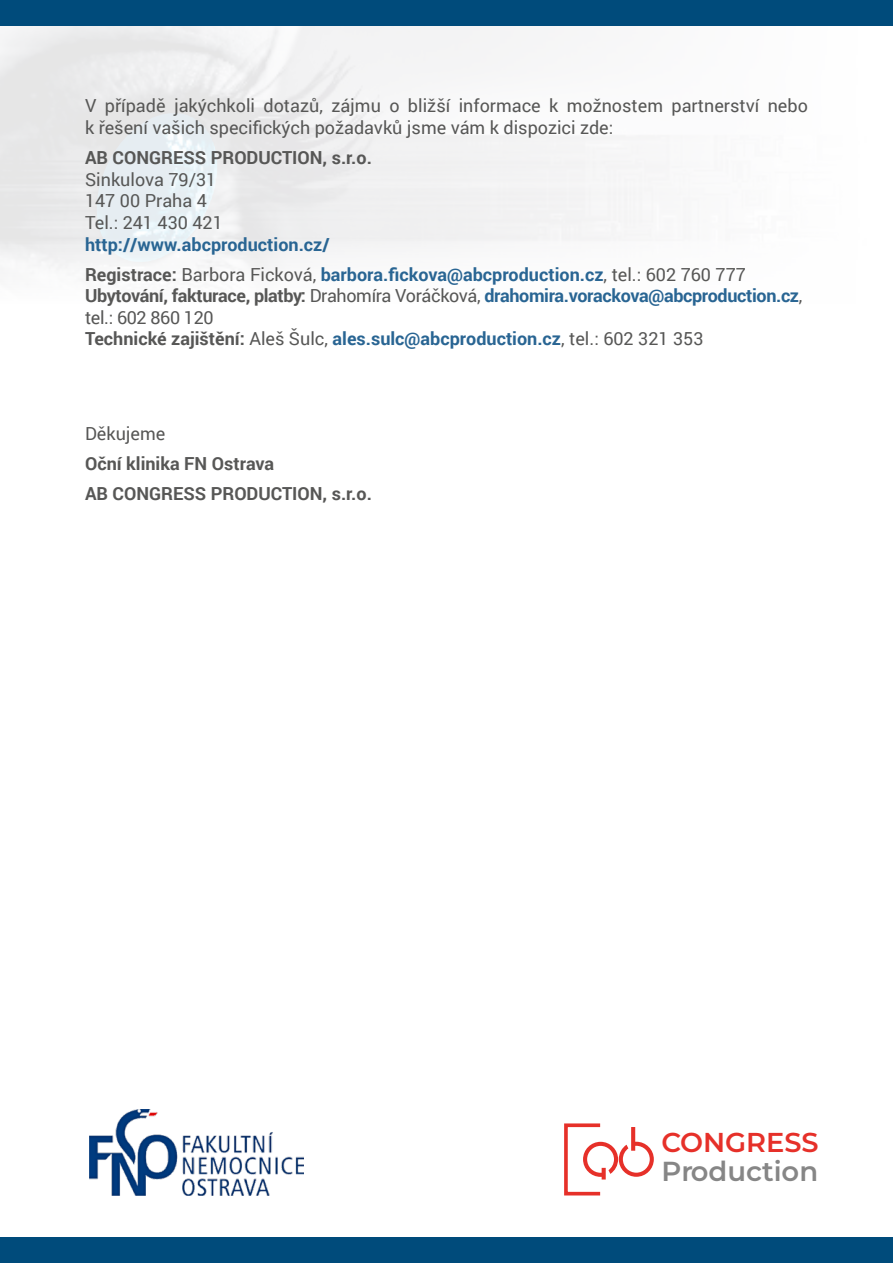
<style>
.page{position:relative;width:893px;height:1263px;background:#fff}
.page>*{position:absolute;margin:0;border:0;box-sizing:border-box;transform-origin:0 0}
.t1{font:600 27.45px "Montserrat";color:#868686}
.t2{font:600 27.3px "Montserrat";color:#e63029}
.t3{font:18px/21.6px "Roboto";color:#575756}
.t4{font:700 18px/21.6px "Roboto";letter-spacing:-.02em;color:#296593}
.t5{font:700 18px/30.2px "Roboto";color:#296593}
.t6{font:700 18px/30.2px "Roboto";color:#575756}
.s1{color:#575756}
.s2{font-weight:400;color:#575756}
</style>
<div class="page">
<div style="left:0;top:0;width:893px;height:26px;background:#004b7b"></div>
<div style="left:0;top:1237px;width:893px;height:26px;background:#004b7b"></div>
<img style="left:89px;top:1109px;width:215px;height:86px">
<div style="left:564px;top:1123px;width:38px;height:72px;border:4px solid #e63029"></div>
<svg style="left:583px;top:1127px;width:71px;height:52px"></svg>
<p class="t3" style="left:85px;top:95px;width:724px">V případě jakýchkoli dotazů, zájmu o bližší informace k možnostem partnerství nebo k řešení vašich specifických požadavků jsme vám k dispozici zde:</p>
<p class="t6" style="left:85px;top:142px;width:288px">AB CONGRESS PRODUCTION, s.r.o.</p>
<p class="t3" style="left:85px;top:168px;width:139px">Sinkulova 79/31<br>147 00 Praha 4<br>Tel.: 241 430 421</p>
<p class="t5" style="left:85px;top:228px;width:662px">http://www.abcproduction.cz/<br><span class="s1">Registrace:</span> <span class="s2">Barbora Ficková,</span> barbora.fickova@abcproduction.cz<span class="s2">, tel.: 602 760 777</span></p>
<p class="t4" style="left:85px;top:284px;width:719px"><span class="s1">Ubytování, fakturace, platby:</span> <span class="s2">Drahomíra Voráčková,</span> drahomira.vorackova@abcproduction.cz<span class="s2">, tel.: 602 860 120<br></span><span class="s1">Technické zajištění:</span> <span class="s2">Aleš Šulc,</span> ales.sulc@abcproduction.cz<span class="s2">, tel.: 602 321 353</span></p>
<p class="t3" style="left:85px;top:422px;width:82px">Děkujeme</p>
<p class="t6" style="left:85px;top:448px;width:288px">Oční klinika FN Ostrava<br>AB CONGRESS PRODUCTION, s.r.o.</p>
<h2 class="t2" style="left:661px;top:1123px;width:159px">CONGRESS</h2>
<h1 class="t1" style="left:661px;top:1152px;width:158px">Production</h1>
</div>
